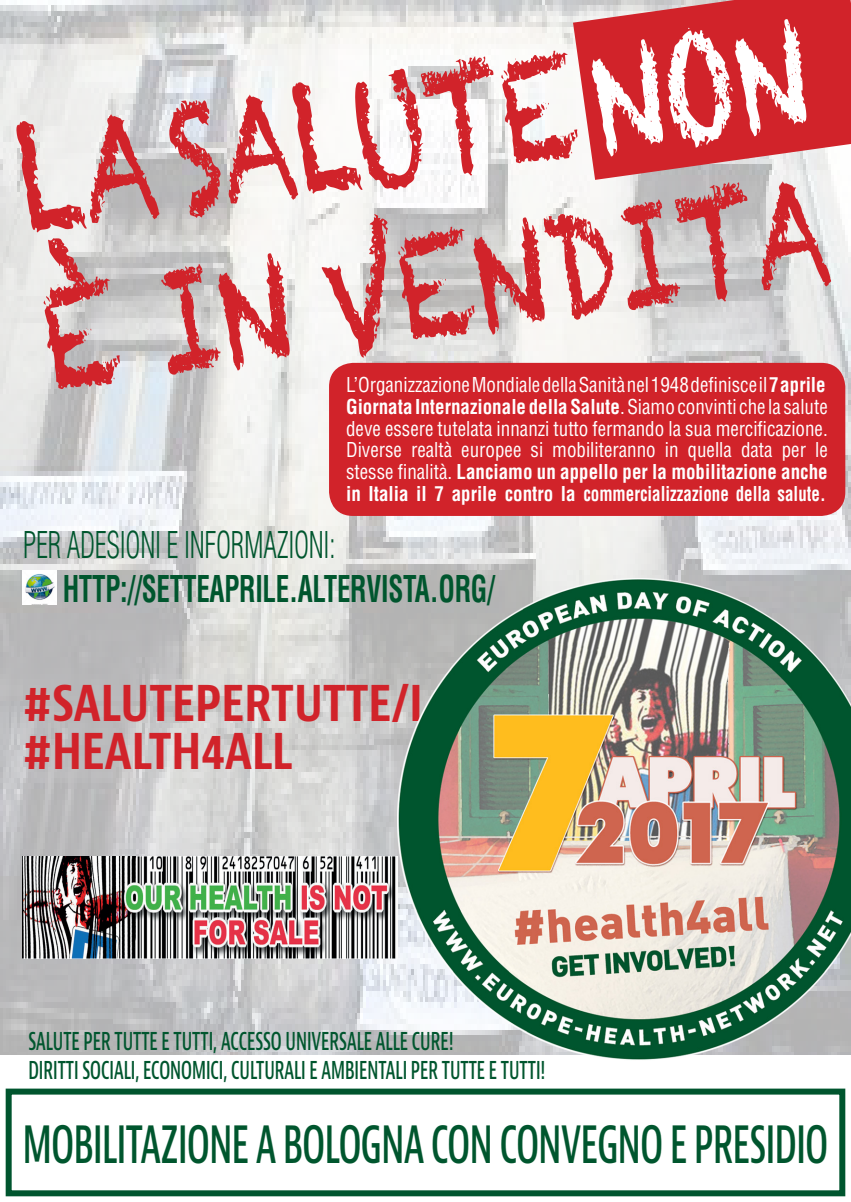
<style>
.page{position:relative;width:851px;height:1202px;background:#fff}
.page>*{position:absolute;margin:0;border:0;box-sizing:border-box;transform-origin:0 0}
.t1{font:144px/160px "Chalkduster";color:#d1232a;scale:.7 1}
.t2{font:600 condensed 50px "Bernino Sans";letter-spacing:-.01em;color:#00562e;scale:.75 1}
.t3{font:700 condensed 48px/48px "Bernino Sans";color:#d1232a}
.t4{font:700 condensed 36px "Helvetica LT Std";letter-spacing:-.01em;color:#00562e;scale:.75 1}
.t5{font:300 condensed 36px "Helvetica LT Std";letter-spacing:-.01em;color:#00562e;scale:.75 1}
.t6{font:600 condensed 24px/28.8px "Bernino Sans";color:#00562e;scale:.75 1}
.t7{font:condensed 20px/21.8px "Helvetica LT Std";color:#fff;text-align:justify;scale:.95 1}
.s1{color:#fff}
.s2{font-weight:700}
</style>
<div class="page">
<img style="left:0;top:0;width:850px;height:1054px">
<img style="left:23px;top:856px;width:374px;height:102px">
<div style="left:329px;top:363px;width:516px;height:153px;background:#d1232a;border-radius:24px"></div>
<img style="left:397px;top:578px;width:453px;height:482px">
<svg style="left:573px;top:0;width:277px;height:180px;fill:#d1232a"></svg>
<img style="left:23px;top:571px;width:34px;height:34px">
<div style="left:6px;top:1089px;width:839px;height:107px;border:6px solid #00552e"></div>
<h1 class="t1" style="left:7px;top:102px;width:1135px;rotate:-8deg">LA SALUTE <span class="s1">NON<br></span>È IN VENDITA</h1>
<p class="t7" style="left:346px;top:374px;width:508px">L’Organizzazione Mondiale della Sanità nel 1948 definisce il <span class="s2">7 aprile Giornata Internazionale della Salute</span>. Siamo convinti che la salute deve essere tutelata innanzi tutto fermando la sua mercificazione.<br>Diverse realtà europee si mobiliteranno in quella data per le stesse finalità. <span class="s2">Lanciamo un appello per la mobilitazione anche in Italia il 7 aprile contro la commercializzazione della salute.</span></p>
<h3 class="t5" style="left:23px;top:523px;width:418px">PER ADESIONI E INFORMAZIONI:</h3>
<h3 class="t4" style="left:63px;top:566px;width:577px">HTTP://SETTEAPRILE.ALTERVISTA.ORG/</h3>
<h3 class="t3" style="left:23px;top:681px;width:401px">#SALUTEPERTUTTE/I #HEALTH4ALL</h3>
<p class="t6" style="left:28px;top:1027px;width:691px">SALUTE PER TUTTE E TUTTI, ACCESSO UNIVERSALE ALLE CURE!<br>DIRITTI SOCIALI, ECONOMICI, CULTURALI E AMBIENTALI PER TUTTE E TUTTI!</p>
<h2 class="t2" style="left:23px;top:1114px;width:1075px">MOBILITAZIONE A BOLOGNA CON CONVEGNO E PRESIDIO</h2>
</div>
